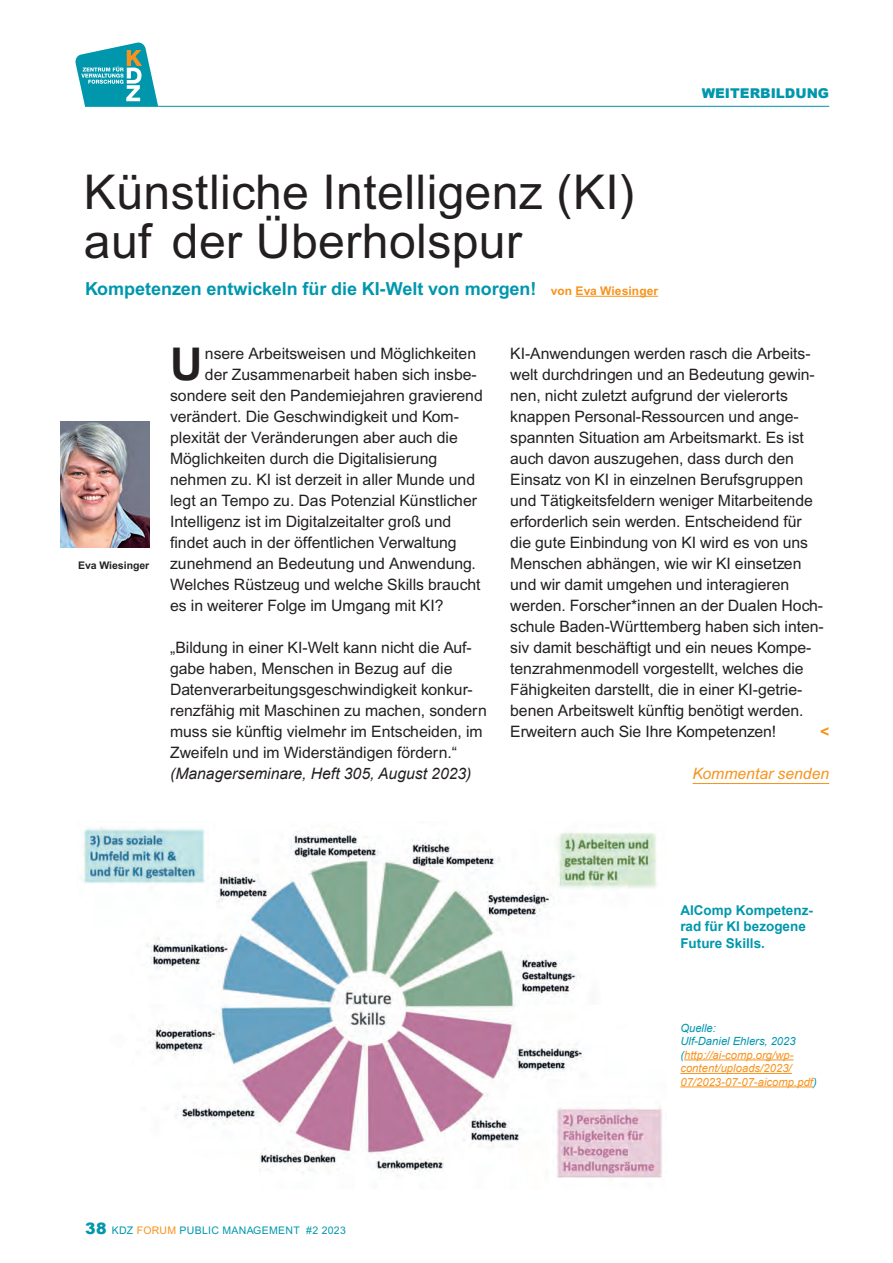
<style>
.page{position:relative;width:893px;height:1263px;background:#fff}
.page>*{position:absolute;margin:0;border:0;box-sizing:border-box;transform-origin:0 0}
.t1{font:48px/49.5px "Arial";letter-spacing:.01em;color:#231f20}
.t2{font:700 45.15px "Arial";color:#231f20}
.t3{font:700 18px "Arial";color:#0097ad}
.t4{font:15.75px/21px "Arial";letter-spacing:-.005em;color:#231f20}
.t5{font:italic 15.75px "Arial";color:#231f20}
.t6{font:italic 15.75px "Arial";color:#f7931d}
.t7{font:700 15.75px "Arial";color:#f7931d}
.t8{font:700 13.5px/16.5px "Arial";color:#0097ad}
.t9{font:900 13.5px "Arial";color:#0097ad}
.t10{font:italic 11.25px/13.5px "Arial";letter-spacing:.005em;color:#f7931d}
.t11{font:10.5px "Arial";letter-spacing:.03em;color:#0097ad}
.t12{font:700 10.5px "Arial";color:#231f20}
.s1{font-size:12px;color:#f7931d}
.s2{color:#0097ad}
.s3{font-weight:900;font-size:15.75px}
.s4{color:#f7931d}
</style>
<div class="page">
<svg style="left:75px;top:43px;width:83px;height:63px"></svg>
<hr style="left:85px;top:106px;width:744px;height:1px;background:#0097ad">
<hr style="left:892px;top:0;width:1px;height:1263px;background:#e5f0f3">
<hr style="left:575px;top:296px;width:83px;height:1px;background:#f7931d">
<img style="left:60px;top:422px;width:89px;height:126px">
<img style="left:80px;top:827px;width:582px;height:351px">
<hr style="left:684px;top:1059px;width:110px;height:1px;background:#f7931d">
<hr style="left:680px;top:1073px;width:112px;height:1px;background:#f7931d">
<hr style="left:680px;top:1086px;width:133px;height:1px;background:#f7931d">
<hr style="left:693px;top:783px;width:136px;height:1px;background:#f7931d">
<h1 class="t1" style="left:84px;top:167px;width:553px">Künstliche Intelligenz (KI) auf der Überholspur</h1>
<p class="t3" style="left:85px;top:278px;width:575px">Kompetenzen entwickeln für die KI-Welt von morgen! <span class="s1">von Eva Wiesinger</span></p>
<p class="t9" style="left:702px;top:83px;width:129px">WEITERBILDUNG</p>
<p class="t12" style="left:78px;top:559px;width:73px">Eva Wiesinger</p>
<h2 class="t2" style="left:170px;top:334px;width:34px">U</h2>
<p class="t4" style="left:205px;top:343px;width:273px">nsere Arbeitsweisen und Möglichkeiten</p>
<p class="t4" style="left:205px;top:364px;width:273px">der Zusammenarbeit haben sich insbe-</p>
<p class="t4" style="left:170px;top:385px;width:314px">sondere seit den Pandemiejahren gravierend</p>
<p class="t4" style="left:170px;top:406px;width:289px">verändert. Die Geschwindigkeit und Kom-</p>
<p class="t4" style="left:170px;top:427px;width:289px">plexität der Veränderungen aber auch die</p>
<p class="t4" style="left:170px;top:448px;width:269px">Möglichkeiten durch die Digitalisierung</p>
<p class="t4" style="left:170px;top:469px;width:306px">nehmen zu. KI ist derzeit in aller Munde und</p>
<p class="t4" style="left:170px;top:490px;width:308px">legt an Tempo zu. Das Potenzial Künstlicher</p>
<p class="t4" style="left:170px;top:511px;width:283px">Intelligenz ist im Digitalzeitalter groß und</p>
<p class="t4" style="left:170px;top:532px;width:288px">findet auch in der öffentlichen Verwaltung</p>
<p class="t4" style="left:170px;top:553px;width:307px">zunehmend an Bedeutung und Anwendung.</p>
<p class="t4" style="left:170px;top:574px;width:312px">Welches Rüstzeug und welche Skills braucht</p>
<p class="t4" style="left:170px;top:595px;width:275px">es in weiterer Folge im Umgang mit KI?</p>
<p class="t4" style="left:170px;top:637px;width:318px">„Bildung in einer KI-Welt kann nicht die Auf&shy;gabe haben, Menschen in Bezug auf die Datenverarbeitungsgeschwindigkeit konkur&shy;renzfähig mit Maschinen zu machen, sondern muss sie künftig vielmehr im Entscheiden, im Zweifeln und im Widerständigen fördern.“</p>
<p class="t5" style="left:170px;top:763px;width:303px">(Managerseminare, Heft 305, August 2023)</p>
<p class="t4" style="left:510px;top:343px;width:315px">KI-Anwendungen werden rasch die Arbeits&shy;welt durchdringen und an Bedeutung gewin&shy;nen, nicht zuletzt aufgrund der vielerorts knappen Personal-Ressourcen und ange&shy;spannten Situation am Arbeitsmarkt. Es ist auch davon auszugehen, dass durch den Einsatz von KI in einzelnen Berufsgruppen und Tätigkeitsfeldern weniger Mitarbeitende erforderlich sein werden. Entscheidend für die gute Einbindung von KI wird es von uns Menschen abhängen, wie wir KI einsetzen und wir damit umgehen und interagieren werden. Forscher*innen an der Dualen Hoch&shy;schule Baden-Württemberg haben sich inten&shy;siv damit beschäftigt und ein neues Kompe&shy;tenzrahmenmodell vorgestellt, welches die Fähigkeiten darstellt, die in einer KI-getrie&shy;benen Arbeitswelt künftig benötigt werden.<br>Erweitern auch Sie Ihre Kompetenzen!</p>
<p class="t7" style="left:820px;top:722px;width:11px">&lt;</p>
<p class="t6" style="left:693px;top:764px;width:138px">Kommentar senden</p>
<p class="t8" style="left:680px;top:902px;width:134px">AIComp Kompetenz&shy;rad für KI bezogene<br>Future Skills.</p>
<p class="t10" style="left:680px;top:1021px;width:138px"><span class="s2">Quelle:<br>Ulf-Daniel Ehlers, 2023 (</span>http://ai-comp.org/wp&shy;content/uploads/2023/<br>07/2023-07-07-aicomp.pdf<span class="s2">)</span></p>
<p class="t11" style="left:85px;top:1224px;width:262px"><span class="s3">38</span> KDZ <span class="s4">FORUM</span> PUBLIC MANAGEMENT #2 2023</p>
</div>
